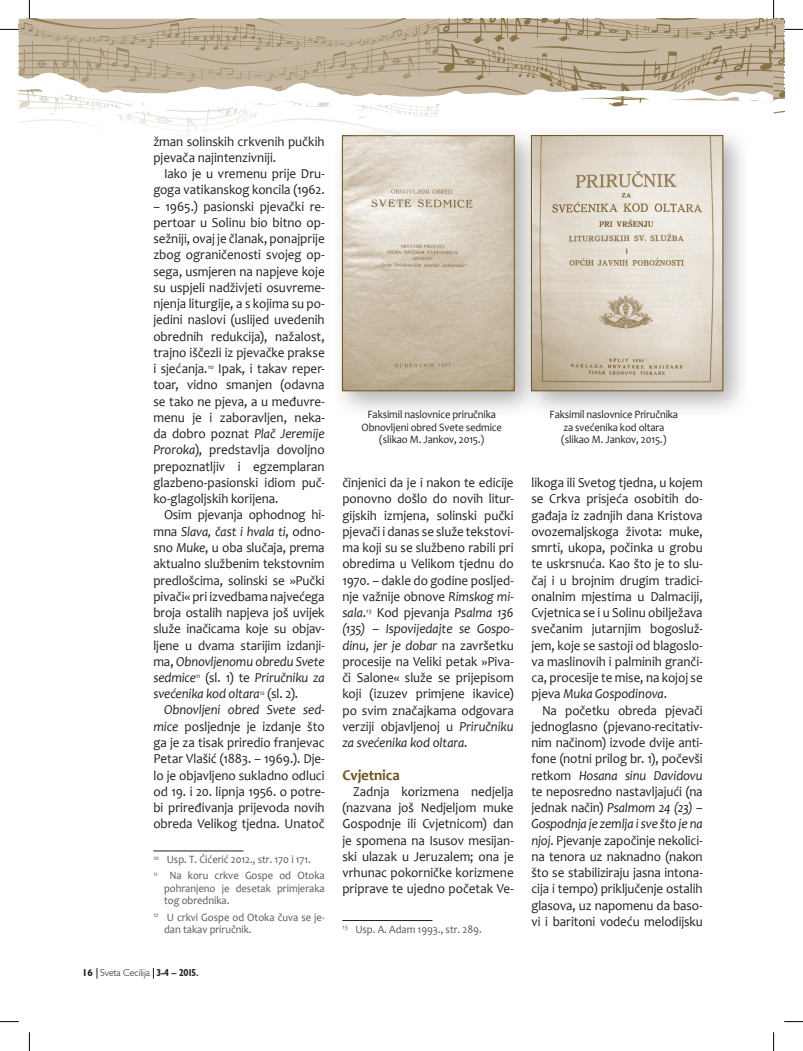
<style>
.page{position:relative;width:803px;height:1051px;background:#fff}
.page>*{position:absolute;margin:0;border:0;box-sizing:border-box;transform-origin:0 0}
.t1{font:700 15px "Candara";letter-spacing:-.01em;color:#6b5220}
.t2{font:13.75px/16.2px "Candara";letter-spacing:-.005em;color:#231f20;text-align:justify;scale:.95 1}
.t3{font:11.25px/12.5px "Candara";color:#57585a;scale:.94 1}
.t4{font:11.25px/12.5px "Candara";letter-spacing:-.01em;color:#231f20;text-align:center;scale:.94 1}
.t5{font:300 10px "Humanist 521 BT";color:#231f20}
.s1{font-style:italic}
.s2{font-weight:700}
.s3{font-weight:700;font-stretch:condensed}
</style>
<div class="page">
<hr style="left:153px;top:851px;width:90px;height:1px;background:#231f20">
<hr style="left:342px;top:920px;width:90px;height:1px;background:#231f20">
<div style="left:331px;top:124px;width:212px;height:296px;background:#231f20;opacity:.35"></div>
<img style="left:344px;top:137px;width:168px;height:252px">
<div style="left:342px;top:135px;width:172px;height:256px;border:1px solid #6b5220"></div>
<div style="left:520px;top:124px;width:232px;height:296px;background:#231f20;opacity:.35"></div>
<img style="left:533px;top:137px;width:188px;height:252px">
<div style="left:531px;top:135px;width:192px;height:256px;border:1px solid #6b5220"></div>
<svg style="left:0;top:1021px;width:19px;height:1px"></svg>
<svg style="left:784px;top:1021px;width:19px;height:1px"></svg>
<svg style="left:29px;top:1032px;width:1px;height:19px"></svg>
<svg style="left:0;top:0;width:803px;height:131px"></svg>
<svg style="left:773px;top:1032px;width:1px;height:19px"></svg>
<p class="t2" style="left:153px;top:133px;width:182px">žman solinskih crkvenih pučkih pjevača najintenzivniji.</p>
<p class="t2" style="left:153px;top:165px;width:182px;text-align:right">Iako je u vremenu prije Dru&shy;goga vatikanskog koncila (1962.</p>
<p class="t2" style="left:153px;top:198px;width:182px">– 1965.) pasionski pjevački re&shy;pertoar u Solinu bio bitno op&shy;sežniji, ovaj je članak, ponajprije zbog ograničenosti svojeg op&shy;sega, usmjeren na napjeve koje su uspjeli nadživjeti osuvreme&shy;njenja liturgije, a s kojima su po&shy;jedini naslovi (uslijed uvedenih obrednih redukcija), nažalost, trajno iščezli iz pjevačke prakse i sjećanja.<sup>10</sup> Ipak, i takav reper&shy;toar, vidno smanjen (odavna se tako ne pjeva, a u međuvre&shy;menu je i zaboravljen, neka&shy;da dobro poznat <span class="s1">Plač Jeremije Proroka</span>), predstavlja dovoljno prepoznatljiv i egzemplaran glazbeno-pasionski idiom puč&shy;ko-glagoljskih korijena.</p>
<p class="t2" style="left:153px;top:507px;width:182px;text-indent:11px">Osim pjevanja ophodnog hi&shy;mna <span class="s1">Slava, čast i hvala ti</span>, odno&shy;sno <span class="s1">Muke</span>, u oba slučaja, prema aktualno službenim tekstovnim predlošcima, solinski se »Pučki pivači« pri izvedbama najvećega broja ostalih napjeva još uvijek služe inačicama koje su objav&shy;ljene u dvama starijim izdanji&shy;ma, <span class="s1">Obnovljenomu obredu Svete sedmice</span><sup>11</sup> (sl. 1) te <span class="s1">Priručniku za svećenika kod oltara</span><sup>12</sup> (sl. 2).</p>
<p class="t2" style="left:153px;top:702px;width:182px;text-indent:11px"><span class="s1">Obnovljeni obred Svete sed&shy;mice</span> posljednje je izdanje što ga je za tisak priredio franjevac Petar Vlašić (1883. – 1969.). Dje&shy;lo je objavljeno sukladno odluci od 19. i 20. lipnja 1956. o potre&shy;bi priređivanja prijevoda novih obreda Velikog tjedna. Unatoč</p>
<p class="t3" style="left:153px;top:852px;width:184px;line-height:16px"><sup>10</sup> Usp. T. Ćićerić 2012., str. 170 i 171.<br><sup>11</sup> Na koru crkve Gospe od Otoka</p>
<p class="t3" style="left:164px;top:882px;width:172px">pohranjeno je desetak primjeraka tog obrednika.</p>
<p class="t3" style="left:164px;top:910px;width:172px;text-indent:-11px"><sup>12</sup> U crkvi Gospe od Otoka čuva se je&shy;dan takav priručnik.</p>
<p class="t5" style="left:82px;top:966px;width:118px"><span class="s2">16</span> Sveta Cecilija <span class="s3">3-4 – 2015.</span></p>
<p class="t4" style="left:361px;top:408px;width:151px">Faksimil naslovnice priručnika<br>Obnovljeni obred Svete sedmice (slikao M. Jankov, 2015.)</p>
<p class="t4" style="left:550px;top:408px;width:138px">Faksimil naslovnice Priručnika za svećenika kod oltara (slikao M. Jankov, 2015.)</p>
<p class="t2" style="left:342px;top:474px;width:182px">činjenici da je i nakon te edicije ponovno došlo do novih litur&shy;gijskih izmjena, solinski pučki pjevači i danas se služe tekstovi&shy;ma koji su se službeno rabili pri obredima u Velikom tjednu do 1970. – dakle do godine posljed&shy;nje važnije obnove <span class="s1">Rimskog mi&shy;sala</span>.<sup>13</sup> Kod pjevanja <span class="s1">Psalma 136 (135)</span> – <span class="s1">Ispovijedajte se Gospo&shy;dinu, jer je dobar</span> na završetku procesije na Veliki petak »Piva&shy;či Salone« služe se prijepisom koji (izuzev primjene ikavice) po svim značajkama odgovara verziji objavljenoj u <span class="s1">Priručniku za svećenika kod oltara</span>.</p>
<p class="t1" style="left:342px;top:765px;width:59px">Cvjetnica</p>
<p class="t2" style="left:342px;top:783px;width:182px;text-indent:11px">Zadnja korizmena nedjelja (nazvana još Nedjeljom muke Gospodnje ili Cvjetnicom) dan je spomena na Isusov mesijan&shy;ski ulazak u Jeruzalem; ona je vrhunac pokorničke korizmene priprave te ujedno početak Ve-</p>
<p class="t3" style="left:342px;top:923px;width:150px"><sup>13</sup> Usp. A. Adam 1993., str. 289.</p>
<p class="t2" style="left:531px;top:474px;width:182px">likoga ili Svetog tjedna, u kojem se Crkva prisjeća osobitih do&shy;gađaja iz zadnjih dana Kristova ovozemaljskoga života: muke, smrti, ukopa, počinka u grobu te uskrsnuća. Kao što je to slu&shy;čaj i u brojnim drugim tradici&shy;onalnim mjestima u Dalmaciji, Cvjetnica se i u Solinu obilježava svečanim jutarnjim bogosluž&shy;jem, koje se sastoji od blagoslo&shy;va maslinovih i palminih granči&shy;ca, procesije te mise, na kojoj se pjeva <span class="s1">Muka Gospodinova</span>.</p>
<p class="t2" style="left:531px;top:702px;width:182px;text-indent:11px">Na početku obreda pjevači jednoglasno (pjevano-recitativ&shy;nim načinom) izvode dvije anti&shy;fone (notni prilog br. 1), počevši retkom <span class="s1">Hosana sinu Davidovu </span>te neposredno nastavljajući (na jednak način) <span class="s1">Psalmom 24 (23)</span> – <span class="s1">Gospodnja je zemlja i sve što je na njoj</span>. Pjevanje započinje nekolici&shy;na tenora uz naknadno (nakon što se stabiliziraju jasna intona&shy;cija i tempo) priključenje ostalih glasova, uz napomenu da baso&shy;vi i baritoni vodeću melodijsku</p>
</div>
